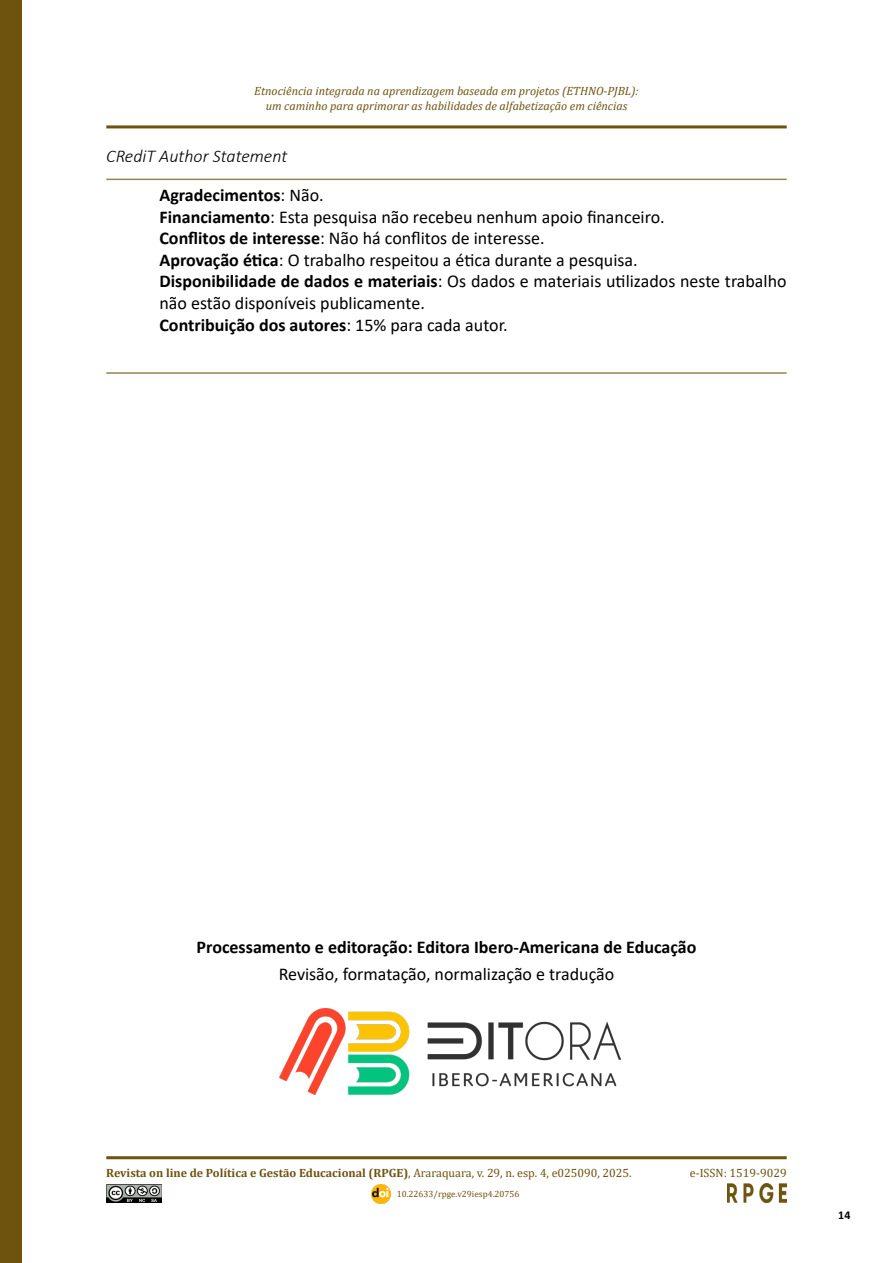
<style>
.page{position:relative;width:893px;height:1263px;background:#fff}
.page>*{position:absolute;margin:0;border:0;box-sizing:border-box;transform-origin:0 0}
.t1{font:18px/21.6px "Calibri";color:#000}
.t2{font:700 18px "Calibri";color:#000}
.t3{font:italic 300 18px/38.5px "Calibri";color:#000}
.t4{font:italic 12px/14.4px "Cambria";color:#6e530e;text-align:center}
.t5{font:700 12px "Cambria";color:#6e530e}
.t6{font:12px "Cambria";color:#6e530e}
.t7{font:700 12px "Calibri";color:#000}
.t8{font:9px "Cambria";color:#6e530e}
.s1{font-weight:700;font-style:normal}
.s2{font-weight:400;font-style:normal}
.s3{font-weight:700}
.s4{font-weight:400}
</style>
<div class="page">
<hr style="left:106px;top:1156px;width:681px;height:3px;background:#6e530e">
<hr style="left:106px;top:125px;width:681px;height:3px;background:#6e530e">
<img style="left:371px;top:1184px;width:20px;height:20px">
<img style="left:106px;top:1184px;width:55px;height:18px">
<div style="left:0;top:0;width:21px;height:1263px;background:#6e530e"></div>
<img style="left:727px;top:1183px;width:60px;height:19px">
<img style="left:280px;top:1008px;width:341px;height:87px">
<hr style="left:106px;top:372px;width:681px;height:2px;background:#978352">
<hr style="left:106px;top:179px;width:681px;height:1px;background:#978352">
<p class="t4" style="left:254px;top:83px;width:386px">Etnociência integrada na aprendizagem baseada em projetos (ETHNO-PJBL): um caminho para aprimorar as habilidades de alfabetização em ciências</p>
<p class="t3" style="left:159px;top:137px;width:166px;text-indent:-53px">CRediT Author Statement<br><span class="s1">Agradecimentos</span><span class="s2">: Não.</span></p>
<p class="t1" style="left:159px;top:205px;width:629px"><span class="s3">Financiamento</span>: Esta pesquisa não recebeu nenhum apoio financeiro.<br><span class="s3">Conflitos de interesse</span>: Não há conflitos de interesse.<br><span class="s3">Aprovação ética</span>: O trabalho respeitou a ética durante a pesquisa.<br><span class="s3">Disponibilidade de dados e materiais</span>: Os dados e materiais utilizados neste trabalho não estão disponíveis publicamente.<br><span class="s3">Contribuição dos autores</span>: 15% para cada autor.</p>
<p class="t2" style="left:197px;top:934px;width:501px">Processamento e editoração: Editora Ibero-Americana de Educação</p>
<p class="t1" style="left:279px;top:963px;width:337px">Revisão, formatação, normalização e tradução</p>
<p class="t5" style="left:106px;top:1164px;width:527px">Revista on line de Política e Gestão Educacional (RPGE)<span class="s4">, Araraquara, v. 29, n. esp. 4, e025090, 2025.</span></p>
<p class="t8" style="left:397px;top:1189px;width:124px">10.22633/rpge.v29iesp4.20756</p>
<p class="t6" style="left:690px;top:1165px;width:98px">e-ISSN: 1519-9029</p>
<p class="t7" style="left:838px;top:1206px;width:14px">14</p>
</div>
